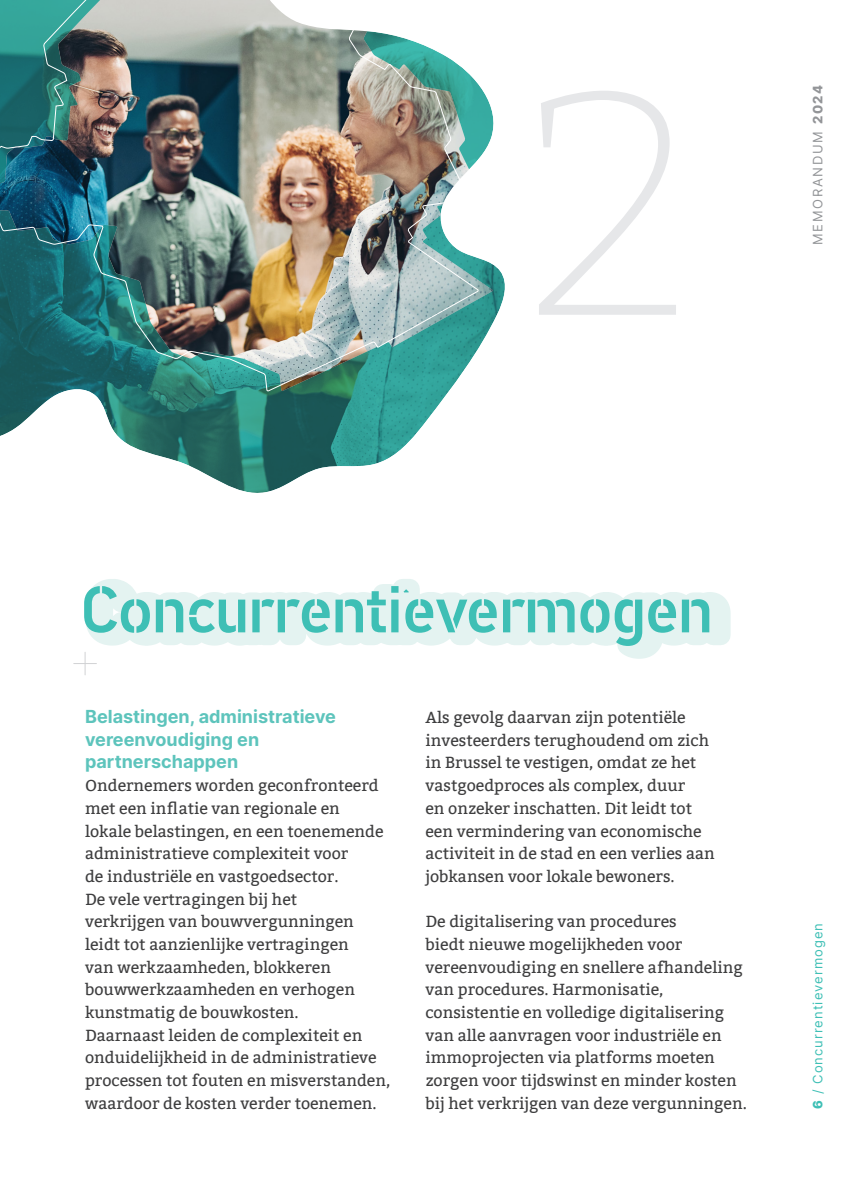
<style>
.page{position:relative;width:851px;height:1191px;background:#fff}
.page>*{position:absolute;margin:0;border:0;box-sizing:border-box;transform-origin:0 0}
.t1{font:500 66px "PF Din Stencil";color:#3ebfb5}
.t2{font:700 18px/22.6px "Inter";color:#5dc4bc}
.t3{font:16px/22.6px "Bitter";color:#3e3e3f}
.t4{font:13px "Inter";letter-spacing:.08em;color:#3ebfb5}
.t5{font:13px "Inter";letter-spacing:.13em;color:#939598}
.s1{font-weight:800}
</style>
<div class="page">
<img style="left:0;top:0;width:505px;height:493px">
<svg style="left:539px;top:91px;width:137px;height:224px"></svg>
<svg style="left:75px;top:579px;width:656px;height:90px"></svg>
<p class="t5" style="left:808px;top:245px;width:161px;rotate:-90deg">MEMORANDUM <span class="s1">2024</span></p>
<p class="t1" style="left:81px;top:571px;width:633px">Concurrentievermogen</p>
<p class="t2" style="left:85px;top:705px;width:252px">Belastingen, administratieve vereenvoudiging en partnerschappen</p>
<p class="t3" style="left:85px;top:774px;width:307px">Ondernemers worden geconfronteerd met een inflatie van regionale en<br>lokale belastingen, en een toenemende administratieve complexiteit voor<br>de industriële en vastgoedsector.<br>De vele vertragingen bij het<br>verkrijgen van bouwvergunningen leidt tot aanzienlijke vertragingen<br>van werkzaamheden, blokkeren bouwwerkzaamheden en verhogen kunstmatig de bouwkosten.<br>Daarnaast leiden de complexiteit en onduidelijkheid in de administratieve processen tot fouten en misverstanden, waardoor de kosten verder toenemen.</p>
<p class="t3" style="left:425px;top:706px;width:291px">Als gevolg daarvan zijn potentiële investeerders terughoudend om zich in Brussel te vestigen, omdat ze het vastgoedproces als complex, duur<br>en onzeker inschatten. Dit leidt tot een vermindering van economische activiteit in de stad en een verlies aan jobkansen voor lokale bewoners.</p>
<p class="t3" style="left:425px;top:910px;width:323px">De digitalisering van procedures<br>biedt nieuwe mogelijkheden voor vereenvoudiging en snellere afhandeling van procedures. Harmonisatie, consistentie en volledige digitalisering van alle aanvragen voor industriële en immoprojecten via platforms moeten zorgen voor tijdswinst en minder kosten bij het verkrijgen van deze vergunningen.</p>
<p class="t4" style="left:808px;top:1108px;width:187px;rotate:-90deg"><span class="s1">6</span> / Concurrentievermogen</p>
</div>
